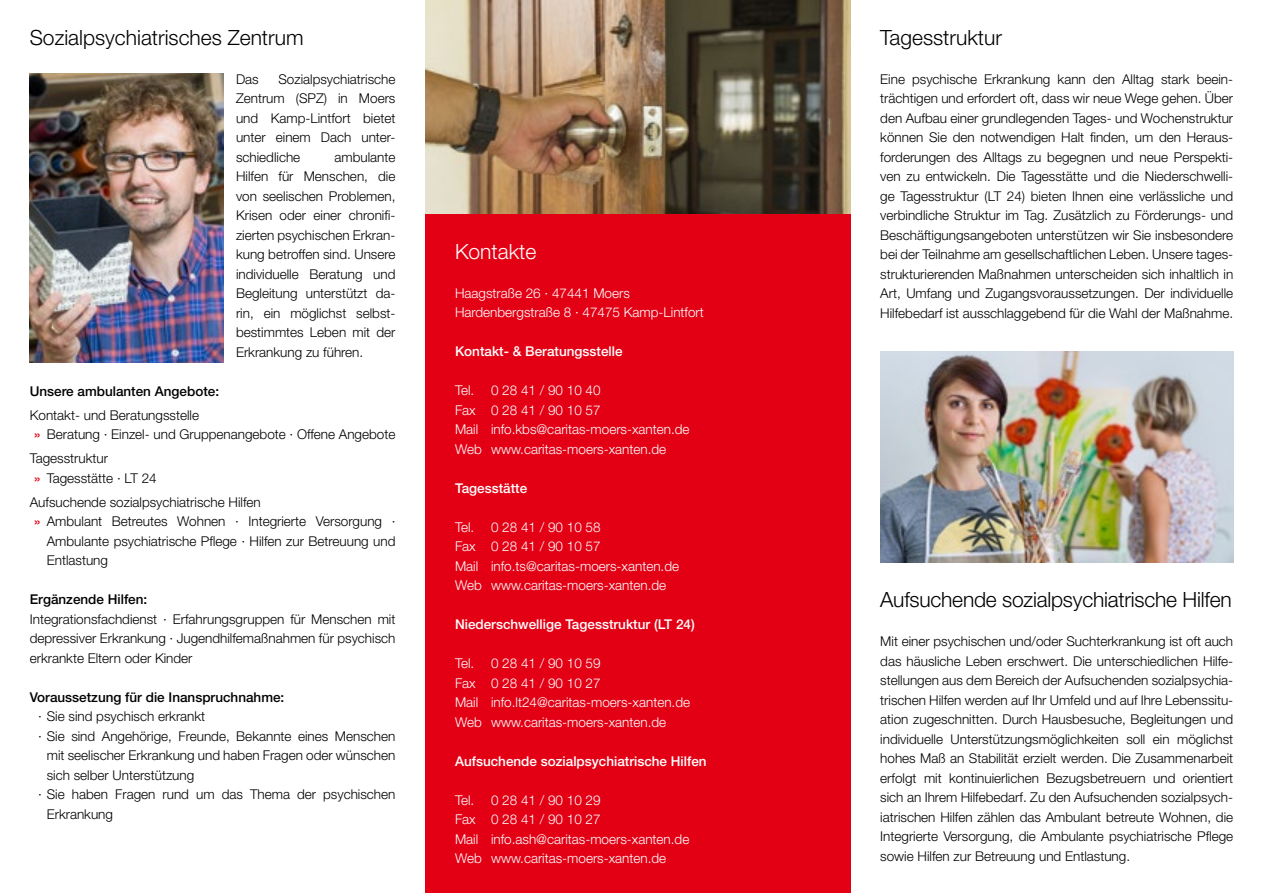
<style>
.page{position:relative;width:1263px;height:893px;background:#fff}
.page>*{position:absolute;margin:0;border:0;box-sizing:border-box;transform-origin:0 0}
.t1{font:300 21px "Helvetica Neue LT Std";color:#000}
.t2{font:300 21px "Helvetica Neue LT Std";color:#fff}
.t3{font:300 13.5px/19.5px "Helvetica Neue LT Std";color:#000;text-align:justify}
.t4{font:300 13.5px/19.5px "Helvetica Neue LT Std";color:#fff}
.t5{font:500 13.5px "Helvetica Neue LT Std";color:#fff}
.t6{font:500 13.5px "Helvetica Neue LT Std";color:#000}
.s1{font-weight:500;color:#e30015}
</style>
<div class="page">
<div style="left:425px;top:214px;width:425px;height:679px;background:#e30015"></div>
<img style="left:425px;top:0;width:425px;height:214px">
<img style="left:880px;top:352px;width:353px;height:210px">
<img style="left:30px;top:73px;width:193px;height:289px">
<h1 class="t1" style="left:30px;top:24px;width:275px">Sozialpsychiatrisches Zentrum</h1>
<p class="t3" style="left:236px;top:69px;width:24px">Das</p>
<p class="t3" style="left:236px;top:69px;width:161px;text-indent:42px">Sozialpsychiatrische Zentrum (SPZ) in Moers und Kamp-Lintfort bietet unter einem Dach unter&shy;schiedliche</p>
<p class="t3" style="left:236px;top:147px;width:161px;text-indent:98px">ambulante Hilfen für Menschen, die von seelischen Problemen, Krisen oder einer chronifi&shy;zierten psychischen Erkran&shy;kung betroffen sind. Unsere individuelle Beratung und Begleitung unterstützt da&shy;rin, ein möglichst selbst&shy;bestimmtes Leben mit der Erkrankung zu führen.</p>
<p class="t6" style="left:30px;top:383px;width:191px">Unsere ambulanten Angebote:</p>
<p class="t3" style="left:34px;top:405px;width:363px;text-indent:-4px">Kontakt- und Beratungsstelle<br><span class="s1">»</span> Beratung · Einzel- und Gruppenangebote · Offene Angebote</p>
<p class="t3" style="left:34px;top:448px;width:124px;text-indent:-4px">Tagesstruktur<br><span class="s1">»</span> Tagesstätte · LT 24</p>
<p class="t3" style="left:30px;top:492px;width:233px">Aufsuchende sozialpsychiatrische Hilfen</p>
<p class="t3" style="left:34px;top:511px;width:363px"><span class="s1">»</span> Ambulant Betreutes Wohnen · Integrierte Versorgung ·</p>
<p class="t3" style="left:47px;top:531px;width:350px">Ambulante psychiatrische Pflege · Hilfen zur Betreuung und</p>
<p class="t3" style="left:47px;top:550px;width:63px">Entlastung</p>
<p class="t6" style="left:30px;top:591px;width:119px">Ergänzende Hilfen:</p>
<p class="t3" style="left:30px;top:609px;width:367px">Integrationsfachdienst · Erfahrungsgruppen für Menschen mit depressiver Erkrankung · Jugendhilfemaßnahmen für psychisch erkrankte Eltern oder Kinder</p>
<p class="t6" style="left:30px;top:689px;width:256px">Voraussetzung für die Inanspruchnahme:</p>
<p class="t3" style="left:38px;top:706px;width:169px">· Sie sind psychisch erkrankt</p>
<p class="t3" style="left:38px;top:726px;width:359px">· Sie sind Angehörige, Freunde, Bekannte eines Menschen</p>
<p class="t3" style="left:47px;top:745px;width:350px">mit seelischer Erkrankung und haben Fragen oder wünschen</p>
<p class="t3" style="left:47px;top:765px;width:149px">sich selber Unterstützung</p>
<p class="t3" style="left:38px;top:784px;width:359px">· Sie haben Fragen rund um das Thema der psychischen</p>
<p class="t3" style="left:47px;top:804px;width:68px">Erkrankung</p>
<h1 class="t2" style="left:455px;top:238px;width:83px">Kontakte</h1>
<p class="t4" style="left:455px;top:283px;width:250px">Haagstraße 26 · 47441 Moers<br>Hardenbergstraße 8 · 47475 Kamp-Lintfort</p>
<p class="t5" style="left:455px;top:343px;width:169px">Kontakt- &amp; Beratungsstelle</p>
<p class="t4" style="left:455px;top:380px;width:236px">Tel. 0 28 41 / 90 10 40<br>Fax 0 28 41 / 90 10 57<br>Mail info.kbs@caritas-moers-xanten.de<br>Web www.caritas-moers-xanten.de</p>
<p class="t5" style="left:455px;top:480px;width:74px">Tagesstätte</p>
<p class="t4" style="left:455px;top:517px;width:226px">Tel. 0 28 41 / 90 10 58<br>Fax 0 28 41 / 90 10 57<br>Mail info.ts@caritas-moers-xanten.de<br>Web www.caritas-moers-xanten.de</p>
<p class="t5" style="left:455px;top:616px;width:241px">Niederschwellige Tagesstruktur (LT 24)</p>
<p class="t4" style="left:455px;top:653px;width:237px">Tel. 0 28 41 / 90 10 59<br>Fax 0 28 41 / 90 10 27<br>Mail info.lt24@caritas-moers-xanten.de<br>Web www.caritas-moers-xanten.de</p>
<p class="t5" style="left:455px;top:753px;width:253px">Aufsuchende sozialpsychiatrische Hilfen</p>
<p class="t4" style="left:455px;top:790px;width:236px">Tel. 0 28 41 / 90 10 29<br>Fax 0 28 41 / 90 10 27<br>Mail info.ash@caritas-moers-xanten.de<br>Web www.caritas-moers-xanten.de</p>
<h1 class="t1" style="left:880px;top:24px;width:123px">Tagesstruktur</h1>
<p class="t3" style="left:880px;top:69px;width:354px">Eine psychische Erkrankung kann den Alltag stark beein&shy;trächtigen und erfordert oft, dass wir neue Wege gehen. Über den Aufbau einer grundlegenden Tages- und Wochenstruktur können Sie den notwendigen Halt finden, um den Heraus&shy;forderungen des Alltags zu begegnen und neue Perspekti&shy;ven zu entwickeln. Die Tagesstätte und die Niederschwelli&shy;ge Tagesstruktur (LT 24) bieten Ihnen eine verlässliche und verbindliche Struktur im Tag. Zusätzlich zu Förderungs- und Beschäftigungsangeboten unterstützen wir Sie insbesondere bei der Teilnahme am gesellschaftlichen Leben. Unsere tages&shy;strukturierenden Maßnahmen unterscheiden sich inhaltlich in Art, Umfang und Zugangsvoraussetzungen. Der individuelle Hilfebedarf ist ausschlaggebend für die Wahl der Maßnahme.</p>
<h1 class="t1" style="left:880px;top:587px;width:353px">Aufsuchende sozialpsychiatrische Hilfen</h1>
<p class="t3" style="left:880px;top:631px;width:354px">Mit einer psychischen und/oder Suchterkrankung ist oft auch das häusliche Leben erschwert. Die unterschiedlichen Hilfe&shy;stellungen aus dem Bereich der Aufsuchenden sozialpsychia&shy;trischen Hilfen werden auf Ihr Umfeld und auf Ihre Lebenssitu&shy;ation zugeschnitten. Durch Hausbesuche, Begleitungen und individuelle Unterstützungsmöglichkeiten soll ein möglichst hohes Maß an Stabilität erzielt werden. Die Zusammenarbeit erfolgt mit kontinuierlichen Bezugsbetreuern und orientiert sich an Ihrem Hilfebedarf. Zu den Aufsuchenden sozialpsych&shy;iatrischen Hilfen zählen das Ambulant betreute Wohnen, die Integrierte Versorgung, die Ambulante psychiatrische Pflege sowie Hilfen zur Betreuung und Entlastung.</p>
</div>
